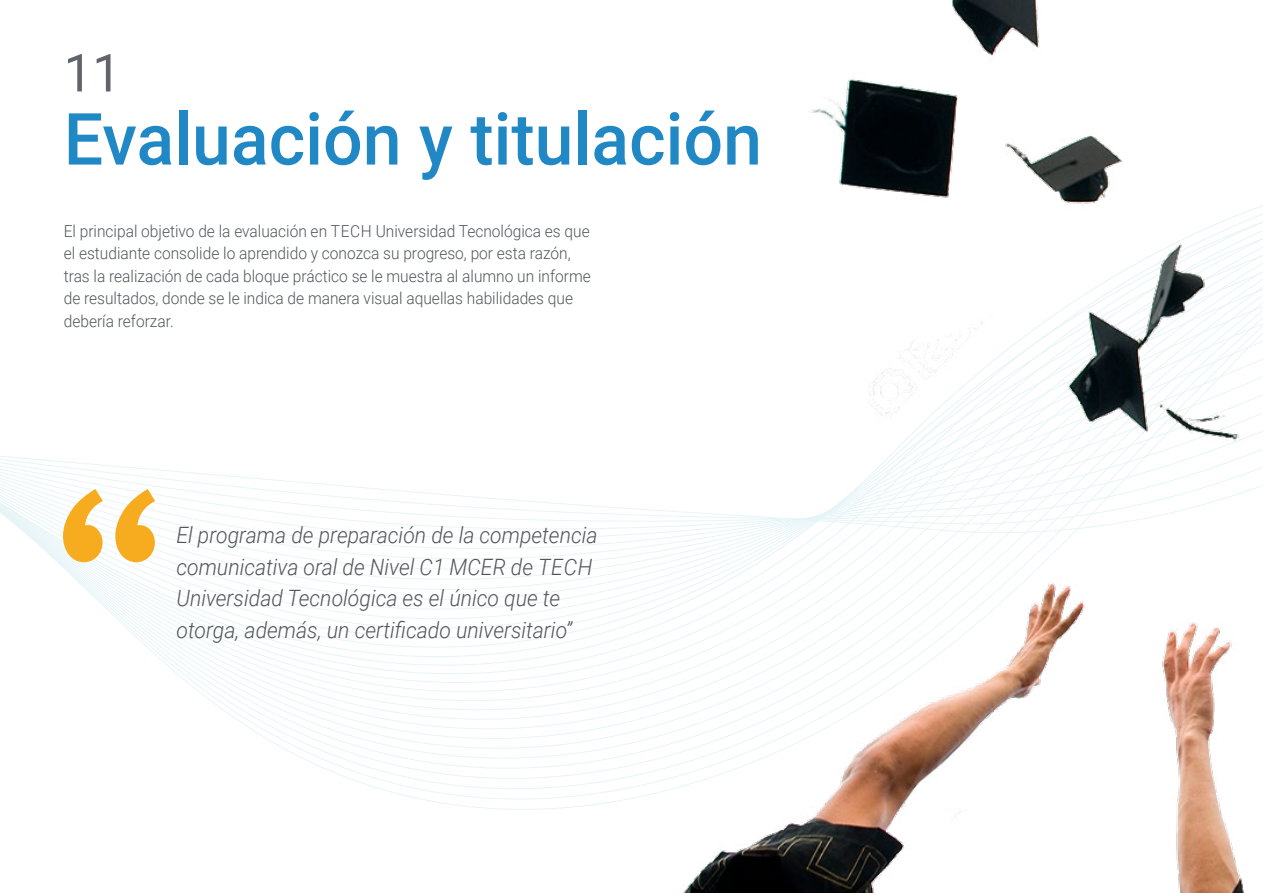
<style>
.page{position:relative;width:1263px;height:893px;background:#fff}
.page>*{position:absolute;margin:0;border:0;box-sizing:border-box;transform-origin:0 0}
.t1{font:500 72px "Roboto";color:#2088c5}
.t2{font:52.5px "Roboto";color:#61646a}
.t3{font:italic 300 22.5px/31.5px "Roboto";color:#52555b;scale:.94 1}
.t4{font:300 16.5px/22.5px "Roboto";color:#52555b;scale:.94 1}
</style>
<div class="page">
<svg style="left:0;top:456px;width:642px;height:354px"></svg>
<svg style="left:63px;top:489px;width:92px;height:73px"></svg>
<img style="left:642px;top:0;width:621px;height:893px">
<h2 class="t2" style="left:64px;top:36px;width:59px">11</h2>
<h1 class="t1" style="left:64px;top:89px;width:700px">Evaluación y titulación</h1>
<p class="t4" style="left:64px;top:219px;width:562px">El principal objetivo de la evaluación en TECH Universidad Tecnológica es que el estudiante consolide lo aprendido y conozca su progreso, por esta razón, tras la realización de cada bloque práctico se le muestra al alumno un informe de resultados, donde se le indica de manera visual aquellas habilidades que debería reforzar.</p>
<h3 class="t3" style="left:176px;top:519px;width:449px">El programa de preparación de la competencia comunicativa oral de Nivel C1 MCER de TECH Universidad Tecnológica es el único que te otorga, además, un certificado universitario”</h3>
</div>
